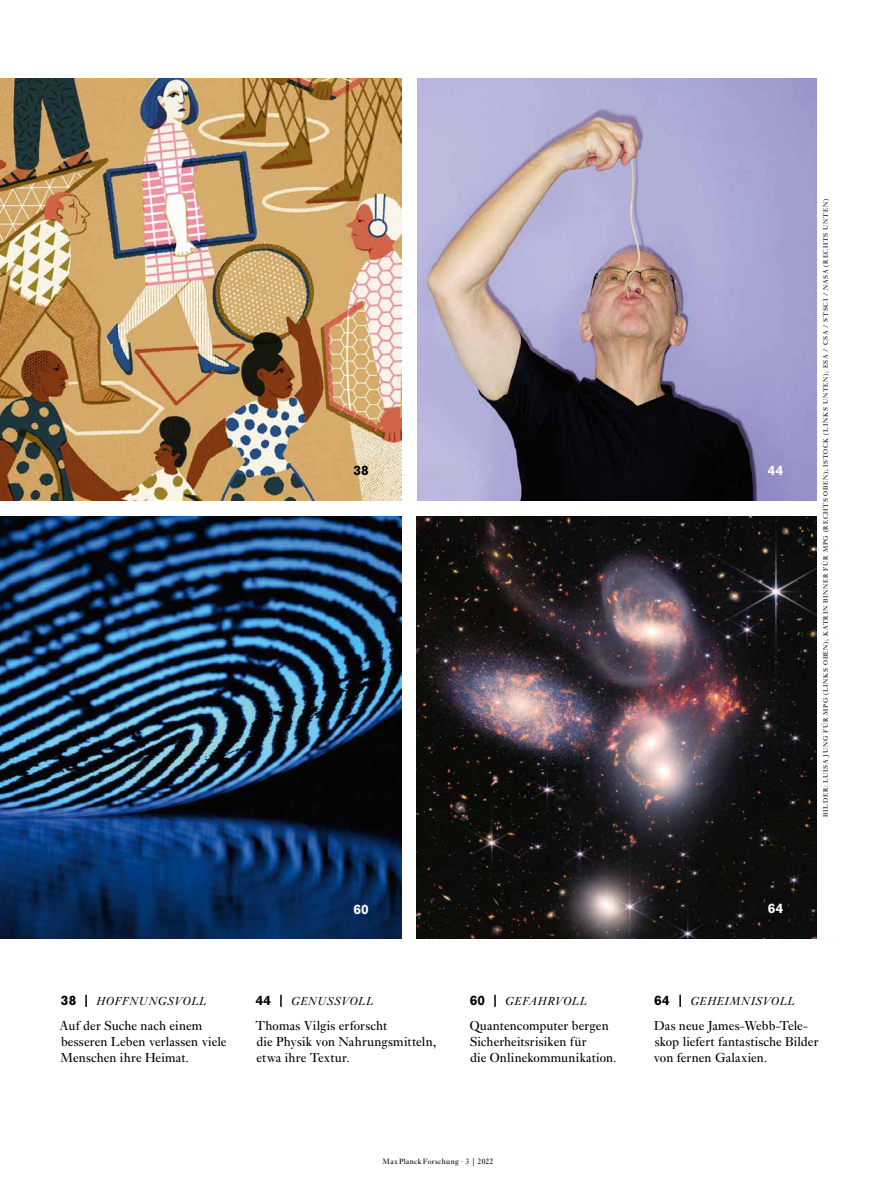
<style>
.page{position:relative;width:893px;height:1191px;background:#fff}
.page>*{position:absolute;margin:0;border:0;box-sizing:border-box;transform-origin:0 0}
.t1{font:13.5px/15.9px "Ehrhardt MT Pro";letter-spacing:.01em;color:#000}
.t2{font:700 13.5px "Akzidenz Grotesk BQ";letter-spacing:.015em;color:#000}
.t3{font:700 13.5px "Akzidenz Grotesk BQ";color:#fff}
.t4{font:italic 12px "Ehrhardt MT Pro";letter-spacing:.01em;color:#000}
.t5{font:7.95px "Ehrhardt MT Pro";letter-spacing:.035em;color:#000}
.t6{font:6.75px "Ehrhardt MT Pro";letter-spacing:.12em;color:#000}
</style>
<div class="page">
<img style="left:417px;top:79px;width:399px;height:421px">
<img style="left:417px;top:516px;width:399px;height:422px">
<img style="left:0;top:79px;width:401px;height:421px">
<img style="left:0;top:517px;width:401px;height:421px">
<svg style="left:85px;top:994px;width:2px;height:13px"></svg>
<svg style="left:494px;top:994px;width:2px;height:13px"></svg>
<svg style="left:280px;top:994px;width:2px;height:13px"></svg>
<svg style="left:679px;top:994px;width:2px;height:13px"></svg>
<p class="t2" style="left:353px;top:463px;width:17px">38</p>
<p class="t3" style="left:768px;top:463px;width:17px">44</p>
<p class="t6" style="left:821px;top:816px;width:619px;rotate:-90deg">Bilder: Luisa Jung für MPG (links oben); Katrin Binner für MPG (rechts oben); iStock (links unten); ESA / CSA / STScI / NASA (rechts unten)</p>
<p class="t3" style="left:353px;top:901px;width:17px">60</p>
<p class="t3" style="left:768px;top:900px;width:17px">64</p>
<p class="t2" style="left:61px;top:993px;width:17px">38</p>
<p class="t4" style="left:96px;top:994px;width:112px">HOFFNUNGSVOLL</p>
<p class="t1" style="left:60px;top:1017px;width:169px">Auf der Suche nach einem besseren Leben verlassen viele<br>Menschen ihre Heimat.</p>
<p class="t2" style="left:256px;top:993px;width:17px">44</p>
<p class="t4" style="left:291px;top:994px;width:84px">GENUSSVOLL</p>
<p class="t1" style="left:255px;top:1017px;width:182px">Thomas Vilgis erforscht<br>die Physik von Nahrungsmitteln, etwa ihre Textur.</p>
<p class="t2" style="left:470px;top:993px;width:17px">60</p>
<p class="t4" style="left:505px;top:994px;width:83px">GEFAHRVOLL</p>
<p class="t1" style="left:470px;top:1017px;width:148px">Quantencomputer bergen<br>Sicherheitsrisiken für<br>die Onlinekommunikation.</p>
<p class="t2" style="left:654px;top:993px;width:17px">64</p>
<p class="t4" style="left:690px;top:994px;width:106px">GEHEIMNISVOLL</p>
<p class="t1" style="left:654px;top:1017px;width:166px">Das neue James-Webb-Tele&shy;skop liefert fantastische Bilder von fernen Galaxien.</p>
<p class="t5" style="left:383px;top:1156px;width:112px">Max Planck Forschung · 3 | 2022</p>
</div>
